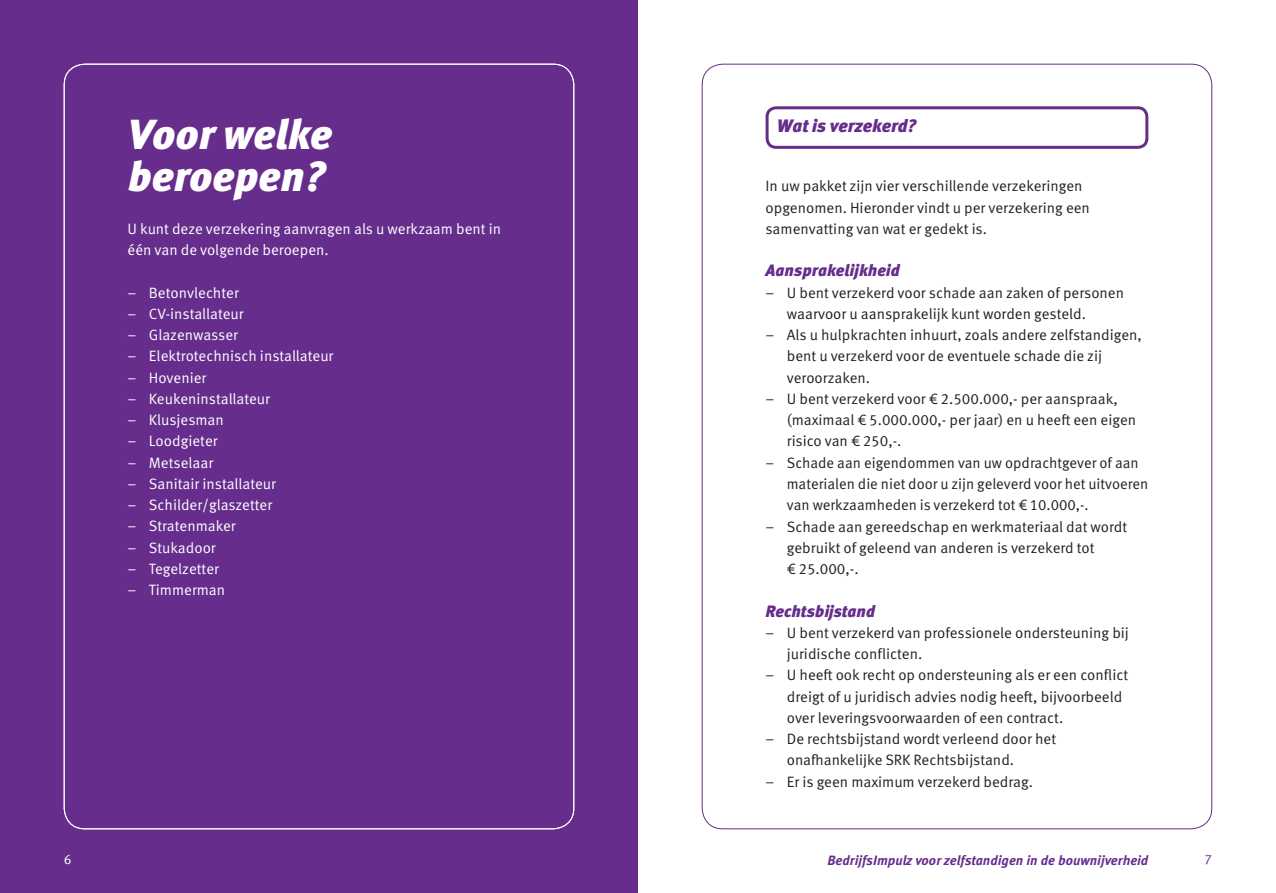
<style>
.page{position:relative;width:1276px;height:893px;background:#fff}
.page>*{position:absolute;margin:0;border:0;box-sizing:border-box;transform-origin:0 0}
.t1{font:italic 900 42px/42.5px "Meta OT";letter-spacing:-.005em;color:#fff}
.t2{font:italic 900 18px "Meta OT";letter-spacing:-.005em;color:#662d8c}
.t3{font:italic 900 16.5px "Meta OT";color:#662d8c}
.t4{font:15px/21.3px "Meta OT Norm";color:#231f20}
.t5{font:15px/21.3px "Meta OT Norm";color:#fff}
.t6{font:italic 700 13.5px "Meta OT";color:#662d8c}
.t7{font:13.5px "Meta OT Norm";color:#fff}
.t8{font:13.5px "Meta OT Norm";color:#662d8c}
</style>
<div class="page">
<div style="left:0;top:0;width:638px;height:893px;background:#662d8c"></div>
<div style="left:765px;top:106px;width:383px;height:43px;border:3px solid #642d89;border-radius:9px"></div>
<h1 class="t1" style="left:128px;top:115px;width:206px">Voor welke beroepen?</h1>
<p class="t5" style="left:128px;top:218px;width:375px">U kunt deze verzekering aanvragen als u werkzaam bent in één van de volgende beroepen.</p>
<p class="t5" style="left:128px;top:282px;width:113px">– Betonvlechter</p>
<p class="t5" style="left:128px;top:303px;width:118px">– CV-installateur</p>
<p class="t5" style="left:128px;top:324px;width:112px">– Glazenwasser</p>
<p class="t5" style="left:128px;top:346px;width:207px">– Elektrotechnisch installateur</p>
<p class="t5" style="left:128px;top:367px;width:80px">– Hovenier</p>
<p class="t5" style="left:128px;top:388px;width:144px">– Keukeninstallateur</p>
<p class="t5" style="left:128px;top:410px;width:98px">– Klusjesman</p>
<p class="t5" style="left:128px;top:431px;width:92px">– Loodgieter</p>
<p class="t5" style="left:128px;top:452px;width:87px">– Metselaar</p>
<p class="t5" style="left:128px;top:473px;width:150px">– Sanitair installateur</p>
<p class="t5" style="left:128px;top:495px;width:146px">– Schilder/glaszetter</p>
<p class="t5" style="left:128px;top:516px;width:110px">– Stratenmaker</p>
<p class="t5" style="left:128px;top:537px;width:90px">– Stukadoor</p>
<p class="t5" style="left:128px;top:558px;width:93px">– Tegelzetter</p>
<p class="t5" style="left:128px;top:580px;width:99px">– Timmerman</p>
<p class="t2" style="left:777px;top:115px;width:141px">Wat is verzekerd?</p>
<p class="t4" style="left:765px;top:176px;width:326px">In uw pakket zijn vier verschillende verzekeringen opgenomen. Hieronder vindt u per verzekering een samenvatting van wat er gedekt is.</p>
<p class="t3" style="left:765px;top:261px;width:136px">Aansprakelijkheid</p>
<p class="t4" style="left:787px;top:282px;width:339px;text-indent:-21px">– U bent verzekerd voor schade aan zaken of personen waarvoor u aansprakelijk kunt worden gesteld.</p>
<p class="t4" style="left:787px;top:324px;width:356px;text-indent:-21px">– Als u hulpkrachten inhuurt, zoals andere zelfstandigen, bent u verzekerd voor de eventuele schade die zij veroorzaken.</p>
<p class="t4" style="left:787px;top:388px;width:351px;text-indent:-21px">– U bent verzekerd voor € 2.500.000,- per aanspraak, (maximaal € 5.000.000,- per jaar) en u heeft een eigen risico van € 250,-.</p>
<p class="t4" style="left:787px;top:452px;width:363px;text-indent:-21px">– Schade aan eigendommen van uw opdrachtgever of aan materialen die niet door u zijn geleverd voor het uitvoeren van werkzaamheden is verzekerd tot € 10.000,-.</p>
<p class="t4" style="left:787px;top:516px;width:342px;text-indent:-21px">– Schade aan gereedschap en werkmateriaal dat wordt gebruikt of geleend van anderen is verzekerd tot<br>€ 25.000,-.</p>
<p class="t3" style="left:765px;top:601px;width:111px">Rechtsbijstand</p>
<p class="t4" style="left:787px;top:622px;width:344px;text-indent:-21px">– U bent verzekerd van professionele ondersteuning bij juridische conflicten.</p>
<p class="t4" style="left:787px;top:665px;width:343px;text-indent:-21px">– U heeft ook recht op ondersteuning als er een conflict dreigt of u juridisch advies nodig heeft, bijvoorbeeld over leveringsvoorwaarden of een contract.</p>
<p class="t4" style="left:787px;top:728px;width:271px;text-indent:-21px">– De rechtsbijstand wordt verleend door het onafhankelijke SRK Rechtsbijstand.</p>
<p class="t4" style="left:765px;top:771px;width:269px">– Er is geen maximum verzekerd bedrag.</p>
<p class="t7" style="left:64px;top:852px;width:9px">6</p>
<p class="t6" style="left:827px;top:852px;width:322px">BedrijfsImpulz voor zelfstandigen in de bouwnijverheid</p>
<p class="t8" style="left:1204px;top:852px;width:9px">7</p>
</div>
